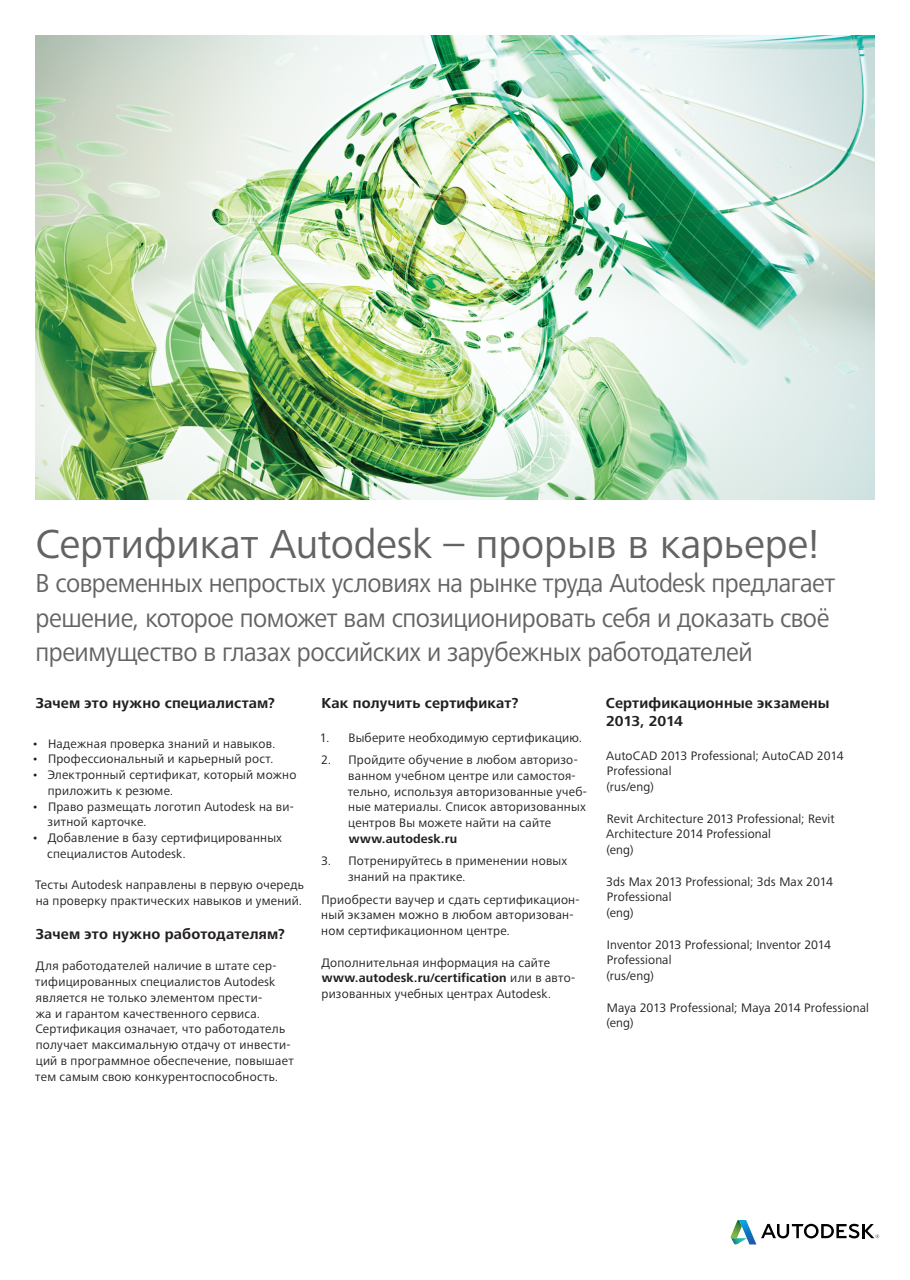
<style>
.page{position:relative;width:910px;height:1280px;background:#fff}
.page>*{position:absolute;margin:0;border:0;box-sizing:border-box;transform-origin:0 0}
.t1{font:42px "Frutiger Next LTW1 G";letter-spacing:-.005em;color:#636366}
.t2{font:27px/34.5px "Frutiger Next LTW1 G";letter-spacing:-.02em;color:#636366;scale:.95 1}
.t3{font:700 15px/18px "Frutiger Next LTW1 G";letter-spacing:.01em;color:#231f20}
.t4{font:12.75px/15.8px "Frutiger Next LTW1 G";letter-spacing:.015em;color:#231f20}
.t5{font:700 12.75px "Frutiger Next LTW1 G";letter-spacing:.01em;color:#231f20}
.s1{font-weight:700}
</style>
<div class="page">
<img style="left:36px;top:36px;width:838px;height:464px">
<svg style="left:730px;top:1220px;width:149px;height:24px"></svg>
<h1 class="t1" style="left:36px;top:520px;width:785px">Сертификат Autodesk – прорыв в карьере!</h1>
<h2 class="t2" style="left:36px;top:567px;width:843px">В современных непростых условиях на рынке труда Autodesk предлагает решение, которое поможет вам спозиционировать себя и доказать своё преимущество в глазах российских и зарубежных работодателей</h2>
<p class="t3" style="left:36px;top:694px;width:240px">Зачем это нужно специалистам?</p>
<p class="t4" style="left:32px;top:736px;width:245px">• Надежная проверка знаний и навыков.</p>
<p class="t4" style="left:32px;top:752px;width:243px">• Профессиональный и карьерный рост.</p>
<p class="t4" style="left:48px;top:767px;width:250px;text-indent:-16px">• Электронный сертификат, который можно приложить к резюме.</p>
<p class="t4" style="left:48px;top:799px;width:248px;text-indent:-16px">• Право размещать логотип Autodesk на ви&shy;зитной карточке.</p>
<p class="t4" style="left:47px;top:830px;width:236px;text-indent:-15px">• Добавление в базу сертифицированных специалистов Autodesk.</p>
<p class="t4" style="left:35px;top:878px;width:270px">Тесты Autodesk направлены в первую очередь на проверку практических навыков и умений.</p>
<p class="t3" style="left:36px;top:925px;width:251px">Зачем это нужно работодателям?</p>
<p class="t4" style="left:35px;top:959px;width:260px">Для работодателей наличие в штате сер&shy;тифицированных специалистов Autodesk является не только элементом прести-<br>жа и гарантом качественного сервиса.<br>Сертификация означает, что работодатель получает максимальную отдачу от инвести&shy;ций в программное обеспечение, повышает тем самым свою конкурентоспособность.</p>
<p class="t3" style="left:321px;top:694px;width:198px">Как получить сертификат?</p>
<p class="t4" style="left:320px;top:730px;width:264px">1. Выберите необходимую сертификацию.</p>
<p class="t4" style="left:348px;top:752px;width:241px;text-indent:-27px">2. Пройдите обучение в любом авторизо&shy;ванном учебном центре или самостоя&shy;тельно, используя авторизованные учеб&shy;ные материалы. Список авторизованных центров Вы можете найти на сайте</p>
<p class="t5" style="left:349px;top:831px;width:110px">www.autodesk.ru</p>
<p class="t4" style="left:348px;top:854px;width:221px;text-indent:-27px">3. Потренируйтесь в применении новых знаний на практике.</p>
<p class="t4" style="left:321px;top:892px;width:260px">Приобрести ваучер и сдать сертификацион&shy;ный экзамен можно в любом авторизован&shy;ном сертификационном центре.</p>
<p class="t4" style="left:321px;top:955px;width:255px">Дополнительная информация на сайте <span class="s1">www.autodesk.ru/certification</span> или в авто&shy;ризованных учебных центрах Autodesk.</p>
<p class="t3" style="left:606px;top:694px;width:225px">Сертификационные экзамены<br>2013, 2014</p>
<p class="t4" style="left:606px;top:748px;width:239px">AutoCАD 2013 Professional; AutoCАD 2014<br>Professional<br>(rus/eng)</p>
<p class="t4" style="left:606px;top:811px;width:230px">Revit Architecture 2013 Professional; Revit<br>Architecture 2014 Professional<br>(eng)</p>
<p class="t4" style="left:606px;top:874px;width:228px">3ds Max 2013 Professional; 3ds Max 2014<br>Professional<br>(eng)</p>
<p class="t4" style="left:606px;top:937px;width:226px">Inventor 2013 Professional; Inventor 2014<br>Professional<br>(rus/eng)</p>
<p class="t4" style="left:606px;top:1000px;width:264px">Maya 2013 Professional; Maya 2014 Professional (eng)</p>
</div>
